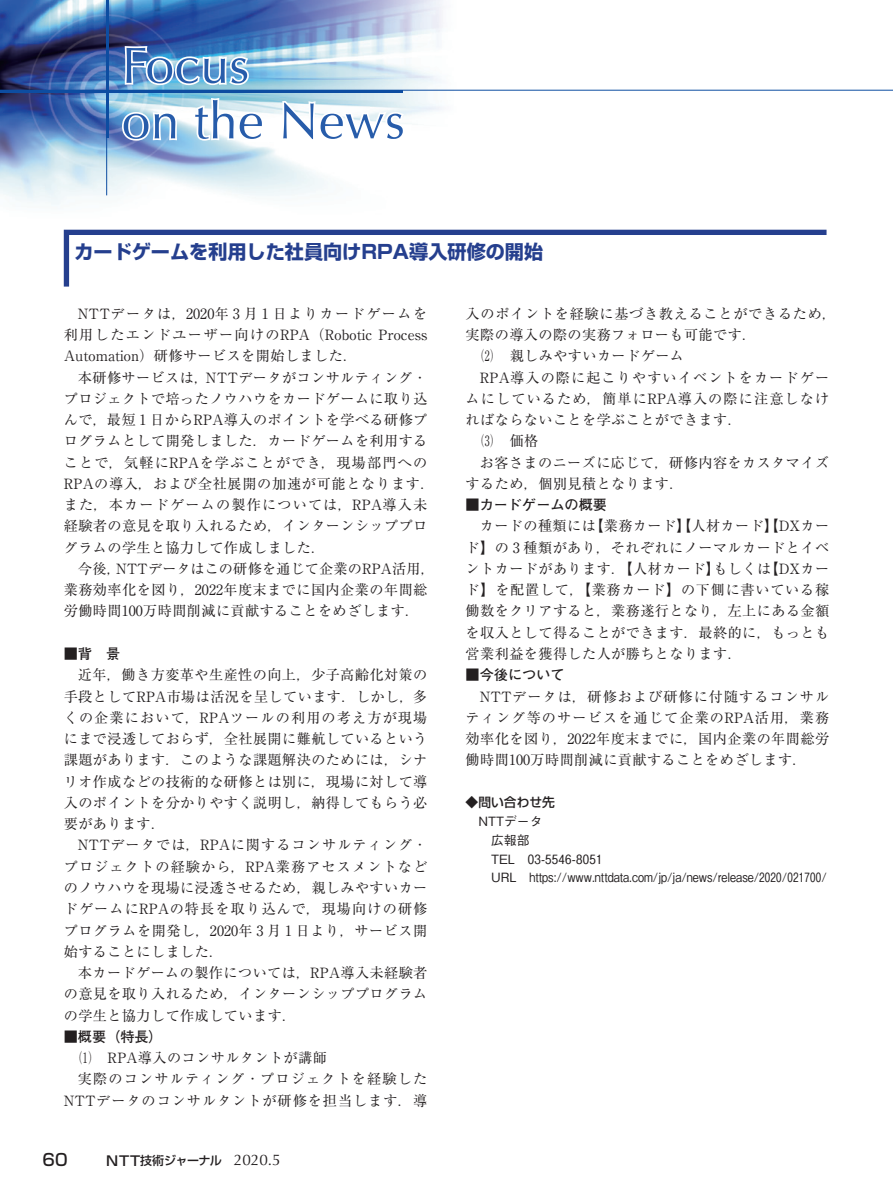
<style>
.page{position:relative;width:893px;height:1191px;background:#fff}
.page>*{position:absolute;margin:0;border:0;box-sizing:border-box;transform-origin:0 0}
.t1{font:700 19.2px "Shin Go Pr 6";color:#253f8e}
.t2{font:500 16.5px "Shin Go Pr 6";color:#231f20}
.t3{font:14.1px/21.3px "Ryumin Pr 6";letter-spacing:.03em;color:#231f20;text-align:justify}
.t4{font:14.1px "Ryumin Pr 6";letter-spacing:.08em;color:#231f20}
.t5{font:14.1px "Ryumin Pr 6";letter-spacing:.03em;color:#231f20;scale:.7 1}
.t6{font:700 14.1px "Futo Go B101 Pr 6";color:#231f20}
.t7{font:14.1px "Ryumin Pr 6";letter-spacing:.07em;color:#231f20}
.t8{font:14.1px "Ryumin Pr 6";letter-spacing:.05em;color:#231f20}
.t9{font:500 12.75px/18.8px "Gothic BBB Pr 6";color:#231f20}
.t10{font:500 12.75px "Shin Go Pr 6";color:#231f20}
.t11{font:500 12px "Shin Go Pro";letter-spacing:-.05em;color:#231f20}
.s1{font-size:13.5px}
.s2{font-family:"Optima";font-weight:400;font-size:15.3px}
</style>
<div class="page">
<img style="left:0;top:0;width:459px;height:205px">
<hr style="left:0;top:90px;width:893px;height:1px;background:#0d4da1">
<hr style="left:0;top:90px;width:403px;height:2px;background:#0d4da1">
<hr style="left:107px;top:0;width:2px;height:138px;background:#0d4da1">
<hr style="left:106px;top:0;width:1px;height:195px;background:#0d4da1">
<svg style="left:123px;top:44px;width:129px;height:44px;background:#709fce"></svg>
<svg style="left:120px;top:109px;width:60px;height:34px"></svg>
<svg style="left:192px;top:96px;width:74px;height:47px"></svg>
<svg style="left:280px;top:99px;width:127px;height:44px"></svg>
<svg style="left:63px;top:229px;width:764px;height:58px"></svg>
<h1 class="t1" style="left:74px;top:237px;width:470px">カードゲームを利用した社員向けRPA導入研修の開始</h1>
<p class="t3" style="left:64px;top:302px;width:365px;text-indent:14px">NTTデータは，2020年 3 月 1 日よりカードゲームを利用したエンドユーザー向けのRPA（Robotic Process Automation）研修サービスを開始しました．</p>
<p class="t3" style="left:64px;top:366px;width:372px;text-align:left;text-indent:14px">本研修サービスは，NTTデータがコンサルティング・プロジェクトで培ったノウハウをカードゲームに取り込んで，最短 1 日からRPA導入のポイントを学べる研修プログラムとして開発しました．カードゲームを利用することで，気軽にRPAを学ぶことができ，現場部門への<br>RPAの導入，および全社展開の加速が可能となります．また，本カードゲームの製作については，RPA導入未経験者の意見を取り入れるため，インターンシッププログラムの学生と協力して作成しました．</p>
<p class="t3" style="left:64px;top:557px;width:373px;text-align:left;text-indent:14px">今後，NTTデータはこの研修を通じて企業のRPA活用，業務効率化を図り，2022年度末までに国内企業の年間総労働時間100万時間削減に貢献することをめざします．</p>
<p class="t6" style="left:64px;top:642px;width:58px">■背　景</p>
<p class="t3" style="left:64px;top:663px;width:365px;text-indent:14px">近年，働き方変革や生産性の向上，少子高齢化対策の手段としてRPA市場は活況を呈しています．しかし，多くの企業において，RPAツールの利用の考え方が現場にまで浸透しておらず，全社展開に難航しているという課題があります．このような課題解決のためには，シナリオ作成などの技術的な研修とは別に，現場に対して導入のポイントを分かりやすく説明し，納得してもらう必要があります．</p>
<p class="t3" style="left:64px;top:833px;width:365px;text-align:left;text-indent:14px">NTTデータでは，RPAに関するコンサルティング・プロジェクトの経験から，RPA業務アセスメントなどのノウハウを現場に浸透させるため，親しみやすいカードゲームにRPAの特長を取り込んで，現場向けの研修プログラムを開発し，2020年 3 月 1 日より，サービス開始することにしました．</p>
<p class="t3" style="left:64px;top:961px;width:365px;text-indent:14px">本カードゲームの製作については，RPA導入未経験者の意見を取り入れるため，インターンシッププログラムの学生と協力して作成しています．</p>
<p class="t6" style="left:64px;top:1025px;width:100px">■概要（特長）</p>
<p class="t5" style="left:73px;top:1046px;width:364px">（1）　RPA導入のコンサルタントが講師</p>
<p class="t4" style="left:78px;top:1068px;width:351px">実際のコンサルティング・プロジェクトを経験した</p>
<p class="t7" style="left:64px;top:1089px;width:365px">NTTデータのコンサルタントが研修を担当します．導</p>
<p class="t2" style="left:43px;top:1145px;width:27px">60</p>
<p class="t11" style="left:106px;top:1150px;width:176px"><span class="s1">NTT</span>技術ジャーナル　<span class="s2">2020.5</span></p>
<p class="t8" style="left:466px;top:302px;width:372px">入のポイントを経験に基づき教えることができるため，</p>
<p class="t3" style="left:466px;top:323px;width:292px">実際の導入の際の実務フォローも可能です．</p>
<p class="t5" style="left:475px;top:345px;width:300px">（2）　親しみやすいカードゲーム</p>
<p class="t4" style="left:480px;top:366px;width:351px">RPA導入の際に起こりやすいイベントをカードゲー</p>
<p class="t4" style="left:466px;top:387px;width:365px">ムにしているため，簡単にRPA導入の際に注意しなけ</p>
<p class="t3" style="left:466px;top:408px;width:278px">ればならないことを学ぶことができます．</p>
<p class="t5" style="left:475px;top:430px;width:92px">（3）　価格</p>
<p class="t3" style="left:480px;top:451px;width:351px">お客さまのニーズに応じて，研修内容をカスタマイズ</p>
<p class="t3" style="left:466px;top:472px;width:219px">するため，個別見積となります．</p>
<p class="t6" style="left:466px;top:493px;width:143px">■カードゲームの概要</p>
<p class="t3" style="left:466px;top:515px;width:365px;text-indent:14px">カードの種類には【業務カード】【人材カード】【DXカード】の 3 種類があり，それぞれにノーマルカードとイベントカードがあります．【人材カード】もしくは【DXカード】を配置して，【業務カード】の下側に書いている稼働数をクリアすると，業務遂行となり，左上にある金額を収入として得ることができます．最終的に，もっとも営業利益を獲得した人が勝ちとなります．</p>
<p class="t6" style="left:466px;top:663px;width:100px">■今後について</p>
<p class="t3" style="left:466px;top:685px;width:365px;text-indent:14px">NTTデータは，研修および研修に付随するコンサルティング等のサービスを通じて企業のRPA活用，業務効率化を図り，2022年度末までに，国内企業の年間総労働時間100万時間削減に貢献することをめざします．</p>
<p class="t10" style="left:466px;top:791px;width:91px">◆問い合わせ先</p>
<p class="t9" style="left:491px;top:810px;width:337px;text-indent:-13px">NTTデータ<br>広報部<br>TEL　03-5546-8051<br>URL　https://www.nttdata.com/jp/ja/news/release/2020/021700/</p>
</div>
